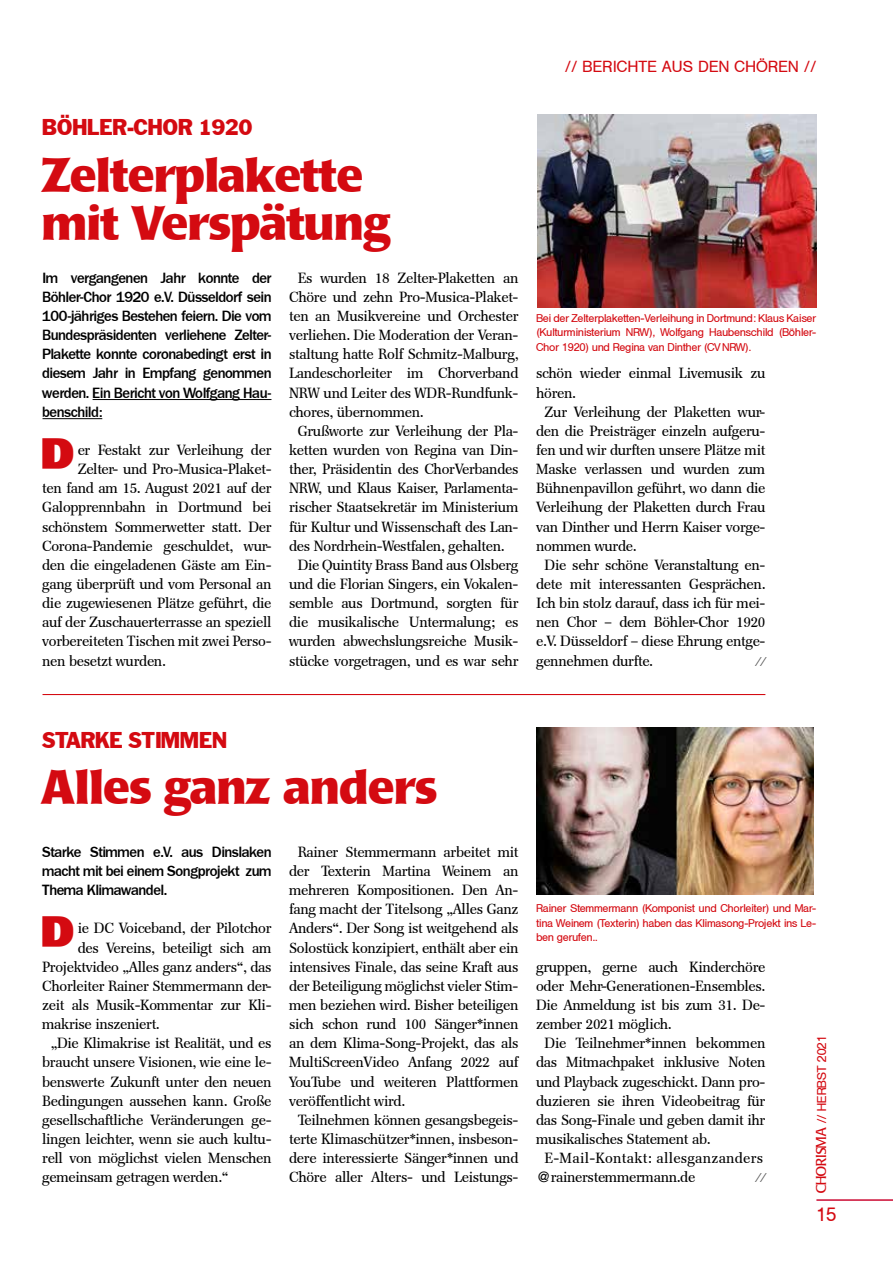
<style>
.page{position:relative;width:893px;height:1263px;background:#fff}
.page>*{position:absolute;margin:0;border:0;box-sizing:border-box;transform-origin:0 0}
.t1{font:700 47.85px/47.8px "Polar";color:#d40a11}
.t2{font:41.4px "University Large Normal";color:#d40a11}
.t3{font:22.35px "Frapant Normal";color:#d40a11}
.t4{font:19.2px "Helten Normal";color:#d40a11}
.t5{font:15.9px "Helten Normal";letter-spacing:.04em;color:#d40a11}
.t6{font:14.4px "Frapant Antiqua Normal";color:#000}
.t7{font:14.4px/19.2px "Frapant Large Normal";color:#000;text-align:justify}
.t8{font:14.4px "Frapant Antiqua Normal";letter-spacing:.04em;color:#000}
.t9{font:12.75px "Helten Normal";color:#d40a11}
.t10{font:italic 12.75px "Plan";color:#565655}
.t11{font:11.1px/14.4px "Helten Normal";color:#d40a11;text-align:justify}
.s1{font-family:"Polar Normal";font-size:14.4px}
</style>
<div class="page">
<hr style="left:816px;top:1199px;width:77px;height:2px;background:#cc0b33">
<hr style="left:93px;top:399px;width:178px;height:1px;background:#000">
<hr style="left:43px;top:418px;width:59px;height:1px;background:#000">
<img style="left:537px;top:115px;width:279px;height:193px">
<hr style="left:43px;top:694px;width:722px;height:1px;background:#d40a11">
<img style="left:536px;top:727px;width:277px;height:167px">
<h3 class="t3" style="left:43px;top:115px;width:212px">BÖHLER-CHOR 1920</h3>
<h1 class="t1" style="left:43px;top:152px;width:349px">Zelterplakette mit Verspätung</h1>
<p class="t7" style="left:43px;top:268px;width:230px">Im vergangenen Jahr konnte der Böhler-Chor 1920 e.V. Düsseldorf sein 100-jähriges Bestehen feiern. Die vom Bundespräsidenten verliehene Zelter-Plakette konnte coronabedingt erst in diesem Jahr in Empfang genommen werden. Ein Bericht von Wolfgang Hau&shy;benschild:</p>
<h2 class="t2" style="left:41px;top:430px;width:34px">D</h2>
<p class="t6" style="left:78px;top:442px;width:195px">er Festakt zur Verleihung der</p>
<p class="t6" style="left:298px;top:270px;width:222px">Es wurden 18 Zelter-Plaketten an</p>
<p class="t6" style="left:289px;top:289px;width:230px">Chöre und zehn Pro-Musica-Plaket-</p>
<p class="t6" style="left:289px;top:308px;width:230px">ten an Musikvereine und Orchester</p>
<p class="t6" style="left:289px;top:327px;width:230px">verliehen. Die Moderation der Veran-</p>
<p class="t6" style="left:289px;top:346px;width:230px">staltung hatte Rolf Schmitz-Malburg,</p>
<p class="t6" style="left:289px;top:365px;width:230px">Landeschorleiter im Chorverband</p>
<p class="t6" style="left:289px;top:384px;width:230px">NRW und Leiter des WDR-Rundfunk-</p>
<p class="t6" style="left:289px;top:404px;width:136px">chores, übernommen.</p>
<p class="t6" style="left:298px;top:423px;width:222px">Grußworte zur Verleihung der Pla-</p>
<p class="t6" style="left:289px;top:442px;width:230px">ketten wurden von Regina van Din-</p>
<p class="t6" style="left:289px;top:461px;width:230px">ther, Präsidentin des ChorVerbandes</p>
<p class="t6" style="left:289px;top:480px;width:230px">NRW, und Klaus Kaiser, Parlamenta-</p>
<p class="t6" style="left:289px;top:499px;width:230px">rischer Staatsekretär im Ministerium</p>
<p class="t6" style="left:289px;top:518px;width:230px">für Kultur und Wissenschaft des Lan-</p>
<p class="t6" style="left:289px;top:538px;width:217px">des Nordrhein-Westfalen, gehalten.</p>
<p class="t6" style="left:298px;top:557px;width:222px">Die Quintity Brass Band aus Olsberg</p>
<p class="t6" style="left:289px;top:576px;width:230px">und die Florian Singers, ein Vokalen-</p>
<p class="t6" style="left:289px;top:595px;width:230px">semble aus Dortmund, sorgten für</p>
<p class="t6" style="left:289px;top:614px;width:230px">die musikalische Untermalung; es</p>
<p class="t6" style="left:289px;top:633px;width:230px">wurden abwechslungsreiche Musik-</p>
<p class="t6" style="left:289px;top:652px;width:230px">stücke vorgetragen, und es war sehr</p>
<p class="t6" style="left:78px;top:461px;width:195px">Zelter- und Pro-Musica-Plaket-</p>
<p class="t6" style="left:43px;top:480px;width:231px">ten fand am 15. August 2021 auf der</p>
<p class="t6" style="left:43px;top:499px;width:230px">Galopprennbahn in Dortmund bei</p>
<p class="t6" style="left:43px;top:518px;width:231px">schönstem Sommerwetter statt. Der</p>
<p class="t6" style="left:43px;top:538px;width:230px">Corona-Pandemie geschuldet, wur-</p>
<p class="t6" style="left:43px;top:557px;width:230px">den die eingeladenen Gäste am Ein-</p>
<p class="t6" style="left:43px;top:576px;width:230px">gang überprüft und vom Personal an</p>
<p class="t6" style="left:43px;top:595px;width:230px">die zugewiesenen Plätze geführt, die</p>
<p class="t6" style="left:43px;top:614px;width:230px">auf der Zuschauerterrasse an speziell</p>
<p class="t6" style="left:43px;top:633px;width:230px">vorbereiteten Tischen mit zwei Perso-</p>
<p class="t6" style="left:43px;top:652px;width:125px">nen besetzt wurden.</p>
<p class="t5" style="left:565px;top:58px;width:252px">// BERICHTE AUS DEN CHÖREN //</p>
<p class="t11" style="left:536px;top:311px;width:281px">Bei der Zelterplaketten-Verleihung in Dortmund: Klaus Kaiser (Kulturministerium NRW), Wolfgang Haubenschild (Böhler-Chor 1920) und Regina van Dinther (CVNRW).</p>
<p class="t6" style="left:536px;top:365px;width:230px">schön wieder einmal Livemusik zu</p>
<p class="t6" style="left:536px;top:384px;width:41px">hören.</p>
<p class="t6" style="left:545px;top:404px;width:222px">Zur Verleihung der Plaketten wur-</p>
<p class="t6" style="left:536px;top:423px;width:230px">den die Preisträger einzeln aufgeru-</p>
<p class="t6" style="left:536px;top:442px;width:230px">fen und wir durften unsere Plätze mit</p>
<p class="t6" style="left:536px;top:461px;width:230px">Maske verlassen und wurden zum</p>
<p class="t6" style="left:536px;top:480px;width:230px">Bühnenpavillon geführt, wo dann die</p>
<p class="t6" style="left:536px;top:499px;width:230px">Verleihung der Plaketten durch Frau</p>
<p class="t6" style="left:536px;top:518px;width:230px">van Dinther und Herrn Kaiser vorge-</p>
<p class="t6" style="left:536px;top:538px;width:102px">nommen wurde.</p>
<p class="t6" style="left:545px;top:557px;width:222px">Die sehr schöne Veranstaltung en-</p>
<p class="t6" style="left:536px;top:576px;width:230px">dete mit interessanten Gesprächen.</p>
<p class="t6" style="left:536px;top:595px;width:230px">Ich bin stolz darauf, dass ich für mei-</p>
<p class="t6" style="left:536px;top:614px;width:230px">nen Chor – dem Böhler-Chor 1920</p>
<p class="t6" style="left:536px;top:633px;width:230px">e.V. Düsseldorf – diese Ehrung entge-</p>
<p class="t6" style="left:536px;top:652px;width:118px">gennehmen durfte.</p>
<p class="t10" style="left:755px;top:654px;width:12px">//</p>
<h3 class="t3" style="left:43px;top:727px;width:186px">STARKE STIMMEN</h3>
<h1 class="t1" style="left:43px;top:765px;width:397px">Alles ganz anders</h1>
<p class="t7" style="left:43px;top:842px;width:230px">Starke Stimmen e.V. aus Dinslaken macht mit bei einem Songprojekt zum Thema Klimawandel.</p>
<h2 class="t2" style="left:41px;top:908px;width:34px">D</h2>
<p class="t6" style="left:78px;top:920px;width:195px">ie DC Voiceband, der Pilotchor</p>
<p class="t6" style="left:298px;top:844px;width:222px">Rainer Stemmermann arbeitet mit</p>
<p class="t6" style="left:289px;top:863px;width:230px">der Texterin Martina Weinem an</p>
<p class="t6" style="left:289px;top:882px;width:230px">mehreren Kompositionen. Den An-</p>
<p class="t6" style="left:289px;top:901px;width:230px">fang macht der Titelsong „Alles Ganz</p>
<p class="t6" style="left:289px;top:920px;width:231px">Anders“. Der Song ist weitgehend als</p>
<p class="t6" style="left:289px;top:939px;width:230px">Solostück konzipiert, enthält aber ein</p>
<p class="t6" style="left:289px;top:958px;width:230px">intensives Finale, das seine Kraft aus</p>
<p class="t6" style="left:289px;top:978px;width:230px">der Beteiligung möglichst vieler Stim-</p>
<p class="t6" style="left:289px;top:997px;width:230px">men beziehen wird. Bisher beteiligen</p>
<p class="t6" style="left:289px;top:1016px;width:230px">sich schon rund 100 Sänger*innen</p>
<p class="t6" style="left:289px;top:1035px;width:230px">an dem Klima-Song-Projekt, das als</p>
<p class="t6" style="left:289px;top:1054px;width:230px">MultiScreenVideo Anfang 2022 auf</p>
<p class="t6" style="left:289px;top:1073px;width:230px">YouTube und weiteren Plattformen</p>
<p class="t6" style="left:289px;top:1092px;width:117px">veröffentlicht wird.</p>
<p class="t6" style="left:298px;top:1112px;width:222px">Teilnehmen können gesangsbegeis-</p>
<p class="t6" style="left:289px;top:1131px;width:230px">terte Klimaschützer*innen, insbeson-</p>
<p class="t6" style="left:289px;top:1150px;width:230px">dere interessierte Sänger*innen und</p>
<p class="t6" style="left:289px;top:1169px;width:230px">Chöre aller Alters- und Leistungs-</p>
<p class="t6" style="left:78px;top:939px;width:195px">des Vereins, beteiligt sich am</p>
<p class="t6" style="left:43px;top:958px;width:230px">Projektvideo „Alles ganz anders“, das</p>
<p class="t6" style="left:43px;top:978px;width:230px">Chorleiter Rainer Stemmermann der-</p>
<p class="t6" style="left:43px;top:997px;width:230px">zeit als Musik-Kommentar zur Kli-</p>
<p class="t6" style="left:43px;top:1016px;width:119px">makrise inszeniert.</p>
<p class="t6" style="left:51px;top:1035px;width:222px">„Die Klimakrise ist Realität, und es</p>
<p class="t6" style="left:43px;top:1054px;width:230px">braucht unsere Visionen, wie eine le-</p>
<p class="t6" style="left:43px;top:1073px;width:230px">benswerte Zukunft unter den neuen</p>
<p class="t6" style="left:43px;top:1092px;width:230px">Bedingungen aussehen kann. Große</p>
<p class="t6" style="left:43px;top:1112px;width:230px">gesellschaftliche Veränderungen ge-</p>
<p class="t6" style="left:43px;top:1131px;width:230px">lingen leichter, wenn sie auch kultu-</p>
<p class="t6" style="left:43px;top:1150px;width:230px">rell von möglichst vielen Menschen</p>
<p class="t6" style="left:43px;top:1169px;width:187px">gemeinsam getragen werden.“</p>
<p class="t11" style="left:536px;top:901px;width:281px">Rainer Stemmermann (Komponist und Chorleiter) und Mar&shy;tina Weinem (Texterin) haben das Klimasong-Projekt ins Le&shy;ben gerufen..</p>
<p class="t6" style="left:536px;top:958px;width:230px">gruppen, gerne auch Kinderchöre</p>
<p class="t6" style="left:536px;top:978px;width:230px">oder Mehr-Generationen-Ensembles.</p>
<p class="t6" style="left:536px;top:997px;width:230px">Die Anmeldung ist bis zum 31. De-</p>
<p class="t6" style="left:536px;top:1016px;width:137px">zember 2021 möglich.</p>
<p class="t6" style="left:545px;top:1035px;width:222px">Die Teilnehmer*innen bekommen</p>
<p class="t6" style="left:536px;top:1054px;width:230px">das Mitmachpaket inklusive Noten</p>
<p class="t6" style="left:536px;top:1073px;width:230px">und Playback zugeschickt. Dann pro-</p>
<p class="t6" style="left:536px;top:1092px;width:230px">duzieren sie ihren Videobeitrag für</p>
<p class="t6" style="left:536px;top:1112px;width:230px">das Song-Finale und geben damit ihr</p>
<p class="t6" style="left:536px;top:1131px;width:176px">musikalisches Statement ab.</p>
<p class="t8" style="left:545px;top:1150px;width:220px">E-Mail-Kontakt: allesganzanders</p>
<p class="t6" style="left:536px;top:1169px;width:160px">@rainerstemmermann.de</p>
<p class="t10" style="left:755px;top:1170px;width:12px">//</p>
<p class="t9" style="left:815px;top:1193px;width:160px;rotate:-90deg"><span class="s1">CHORISMA</span> // HERBST 2021</p>
<h3 class="t4" style="left:816px;top:1203px;width:22px">15</h3>
</div>
